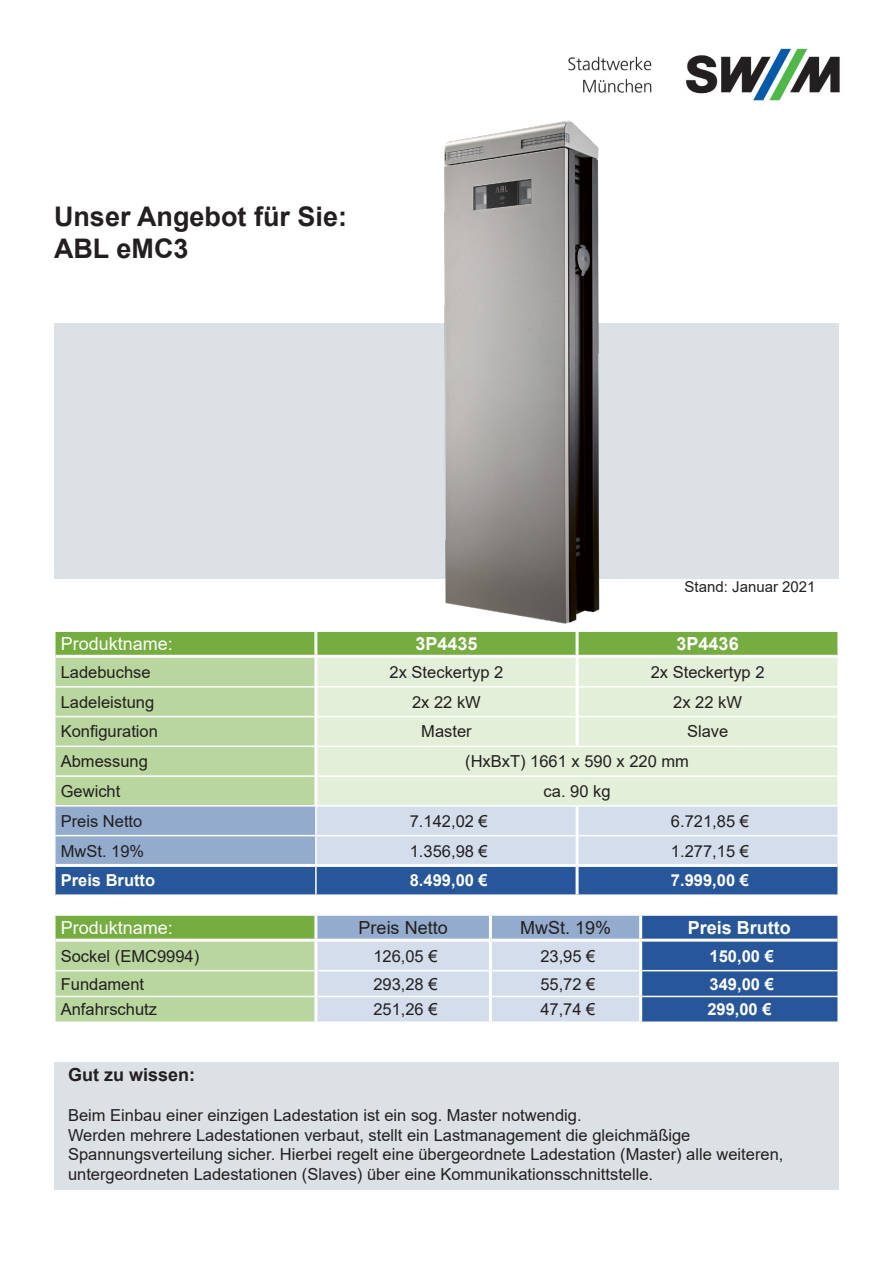
<style>
.page{position:relative;width:893px;height:1263px;background:#fff}
.page>*{position:absolute;margin:0;border:0;box-sizing:border-box;transform-origin:0 0}
.t1{font:700 27px "Arial";color:#231f20}
.t2{font:18px "Arial";color:#fff}
.t3{font:700 18px "Arial";color:#fff}
.t4{font:18px "Arial";color:#231f20}
.t5{font:700 18px "Arial";color:#231f20}
.t6{font:16.5px "Arial";color:#231f20}
.t7{font:700 16.5px "Arial";color:#fff}
.t8{font:15px "Arial";color:#231f20}
</style>
<div class="page">
<img style="left:568px;top:48px;width:272px;height:53px">
<div style="left:54px;top:323px;width:785px;height:255px;background:#dbe1e5"></div>
<svg style="left:56px;top:632px;width:781px;height:262px;background:#b4ccbb"></svg>
<hr style="left:54px;top:686px;width:260px;height:1px;background:#fff">
<hr style="left:317px;top:686px;width:259px;height:1px;background:#fff">
<hr style="left:579px;top:686px;width:260px;height:1px;background:#fff">
<hr style="left:54px;top:716px;width:260px;height:1px;background:#fff">
<hr style="left:317px;top:716px;width:259px;height:1px;background:#fff">
<hr style="left:579px;top:716px;width:260px;height:1px;background:#fff">
<hr style="left:54px;top:746px;width:260px;height:1px;background:#fff">
<hr style="left:317px;top:746px;width:260px;height:1px;background:#fff">
<hr style="left:577px;top:746px;width:262px;height:1px;background:#fff">
<hr style="left:54px;top:775px;width:260px;height:2px;background:#fff">
<hr style="left:317px;top:775px;width:260px;height:2px;background:#fff">
<hr style="left:577px;top:775px;width:262px;height:2px;background:#fff">
<hr style="left:54px;top:805px;width:262px;height:2px;background:#fff">
<hr style="left:316px;top:805px;width:261px;height:2px;background:#fff">
<hr style="left:315px;top:807px;width:2px;height:28px;background:#fff">
<hr style="left:577px;top:805px;width:262px;height:2px;background:#fff">
<hr style="left:54px;top:835px;width:262px;height:1px;background:#fff">
<hr style="left:316px;top:835px;width:260px;height:1px;background:#fff">
<hr style="left:315px;top:836px;width:2px;height:28px;background:#fff">
<hr style="left:579px;top:835px;width:260px;height:1px;background:#fff">
<hr style="left:315px;top:867px;width:2px;height:27px;background:#fff">
<hr style="left:56px;top:655px;width:260px;height:3px;background:#fff">
<hr style="left:316px;top:655px;width:261px;height:3px;background:#fff">
<hr style="left:577px;top:655px;width:260px;height:3px;background:#fff">
<hr style="left:314px;top:632px;width:3px;height:23px;background:#fff">
<hr style="left:314px;top:658px;width:3px;height:29px;background:#fff">
<hr style="left:314px;top:687px;width:3px;height:29px;background:#fff">
<hr style="left:314px;top:716px;width:3px;height:30px;background:#fff">
<hr style="left:314px;top:746px;width:3px;height:30px;background:#fff">
<hr style="left:314px;top:776px;width:3px;height:29px;background:#fff">
<hr style="left:576px;top:632px;width:3px;height:23px;background:#fff">
<hr style="left:576px;top:658px;width:3px;height:29px;background:#fff">
<hr style="left:576px;top:687px;width:3px;height:29px;background:#fff">
<hr style="left:576px;top:716px;width:3px;height:30px;background:#fff">
<hr style="left:576px;top:807px;width:3px;height:29px;background:#fff">
<hr style="left:576px;top:836px;width:3px;height:28px;background:#fff">
<hr style="left:576px;top:867px;width:3px;height:27px;background:#fff">
<hr style="left:56px;top:864px;width:260px;height:3px;background:#fff">
<hr style="left:316px;top:864px;width:261px;height:3px;background:#fff">
<hr style="left:577px;top:864px;width:260px;height:3px;background:#fff">
<div style="left:54px;top:1062px;width:785px;height:127px;background:#dbe1e5"></div>
<svg style="left:56px;top:916px;width:781px;height:105px;background:#95b1b4"></svg>
<hr style="left:54px;top:970px;width:260px;height:1px;background:#fff">
<hr style="left:317px;top:970px;width:172px;height:1px;background:#fff">
<hr style="left:492px;top:970px;width:147px;height:1px;background:#fff">
<hr style="left:642px;top:970px;width:197px;height:1px;background:#fff">
<hr style="left:54px;top:996px;width:260px;height:1px;background:#fff">
<hr style="left:317px;top:996px;width:172px;height:1px;background:#fff">
<hr style="left:492px;top:996px;width:147px;height:1px;background:#fff">
<hr style="left:642px;top:996px;width:197px;height:1px;background:#fff">
<hr style="left:56px;top:939px;width:260px;height:3px;background:#fff">
<hr style="left:641px;top:939px;width:196px;height:3px;background:#fff">
<hr style="left:314px;top:942px;width:3px;height:29px;background:#fff">
<hr style="left:314px;top:971px;width:3px;height:25px;background:#fff">
<hr style="left:314px;top:996px;width:3px;height:25px;background:#fff">
<hr style="left:489px;top:916px;width:3px;height:23px;background:#fff">
<hr style="left:489px;top:942px;width:3px;height:29px;background:#fff">
<hr style="left:639px;top:942px;width:3px;height:29px;background:#fff">
<hr style="left:489px;top:971px;width:3px;height:25px;background:#fff">
<hr style="left:639px;top:971px;width:3px;height:25px;background:#fff">
<hr style="left:489px;top:996px;width:3px;height:25px;background:#fff">
<hr style="left:639px;top:996px;width:3px;height:25px;background:#fff">
<hr style="left:314px;top:916px;width:3px;height:23px;background:#fff">
<hr style="left:639px;top:916px;width:3px;height:23px;background:#fff">
<hr style="left:316px;top:939px;width:174px;height:3px;background:#fff">
<hr style="left:490px;top:939px;width:151px;height:3px;background:#fff">
<img style="left:426px;top:120px;width:189px;height:504px">
<p class="t1" style="left:54px;top:197px;width:295px">Unser Angebot für Sie:</p>
<p class="t1" style="left:54px;top:230px;width:136px">ABL eMC3</p>
<p class="t8" style="left:685px;top:577px;width:132px">Stand: Januar 2021</p>
<p class="t2" style="left:61px;top:631px;width:114px">Produktname:</p>
<p class="t3" style="left:415px;top:631px;width:64px">3P4435</p>
<p class="t3" style="left:677px;top:631px;width:64px">3P4436</p>
<p class="t6" style="left:61px;top:661px;width:91px">Ladebuchse</p>
<p class="t6" style="left:390px;top:661px;width:115px">2x Steckertyp 2</p>
<p class="t6" style="left:651px;top:661px;width:115px">2x Steckertyp 2</p>
<p class="t6" style="left:61px;top:690px;width:95px">Ladeleistung</p>
<p class="t6" style="left:412px;top:690px;width:70px">2x 22 kW</p>
<p class="t6" style="left:673px;top:690px;width:70px">2x 22 kW</p>
<p class="t6" style="left:61px;top:720px;width:99px">Konfiguration</p>
<p class="t6" style="left:421px;top:720px;width:52px">Master</p>
<p class="t6" style="left:687px;top:720px;width:43px">Slave</p>
<p class="t6" style="left:61px;top:750px;width:89px">Abmessung</p>
<p class="t6" style="left:465px;top:750px;width:225px">(HxBxT) 1661 x 590 x 220 mm</p>
<p class="t6" style="left:61px;top:780px;width:61px">Gewicht</p>
<p class="t6" style="left:544px;top:780px;width:68px">ca. 90 kg</p>
<p class="t6" style="left:61px;top:810px;width:83px">Preis Netto</p>
<p class="t6" style="left:410px;top:810px;width:79px">7.142,02 €</p>
<p class="t6" style="left:671px;top:810px;width:79px">6.721,85 €</p>
<p class="t6" style="left:61px;top:839px;width:85px">MwSt. 19%</p>
<p class="t6" style="left:410px;top:839px;width:79px">1.356,98 €</p>
<p class="t6" style="left:671px;top:839px;width:79px">1.277,15 €</p>
<p class="t7" style="left:61px;top:869px;width:96px">Preis Brutto</p>
<p class="t7" style="left:410px;top:869px;width:79px">8.499,00 €</p>
<p class="t7" style="left:671px;top:869px;width:79px">7.999,00 €</p>
<p class="t2" style="left:61px;top:915px;width:114px">Produktname:</p>
<p class="t4" style="left:359px;top:915px;width:91px">Preis Netto</p>
<p class="t4" style="left:520px;top:915px;width:93px">MwSt. 19%</p>
<p class="t3" style="left:688px;top:915px;width:105px">Preis Brutto</p>
<p class="t6" style="left:61px;top:945px;width:140px">Sockel (EMC9994)</p>
<p class="t6" style="left:373px;top:945px;width:66px">126,05 €</p>
<p class="t6" style="left:540px;top:945px;width:57px">23,95 €</p>
<p class="t7" style="left:710px;top:944px;width:66px">150,00 €</p>
<p class="t6" style="left:61px;top:972px;width:85px">Fundament</p>
<p class="t6" style="left:373px;top:972px;width:66px">293,28 €</p>
<p class="t6" style="left:540px;top:972px;width:57px">55,72 €</p>
<p class="t7" style="left:710px;top:972px;width:66px">349,00 €</p>
<p class="t6" style="left:61px;top:998px;width:98px">Anfahrschutz</p>
<p class="t6" style="left:373px;top:998px;width:66px">251,26 €</p>
<p class="t6" style="left:540px;top:998px;width:57px">47,74 €</p>
<p class="t7" style="left:707px;top:998px;width:66px">299,00 €</p>
<p class="t5" style="left:68px;top:1062px;width:129px">Gut zu wissen:</p>
<p class="t6" style="left:68px;top:1103px;width:515px">Beim Einbau einer einzigen Ladestation ist ein sog. Master notwendig.</p>
<p class="t6" style="left:68px;top:1123px;width:624px">Werden mehrere Ladestationen verbaut, stellt ein Lastmanagement die gleichmäßige</p>
<p class="t6" style="left:68px;top:1143px;width:717px">Spannungsverteilung sicher. Hierbei regelt eine übergeordnete Ladestation (Master) alle weiteren,</p>
<p class="t6" style="left:68px;top:1163px;width:587px">untergeordneten Ladestationen (Slaves) über eine Kommunikationsschnittstelle.</p>
</div>
